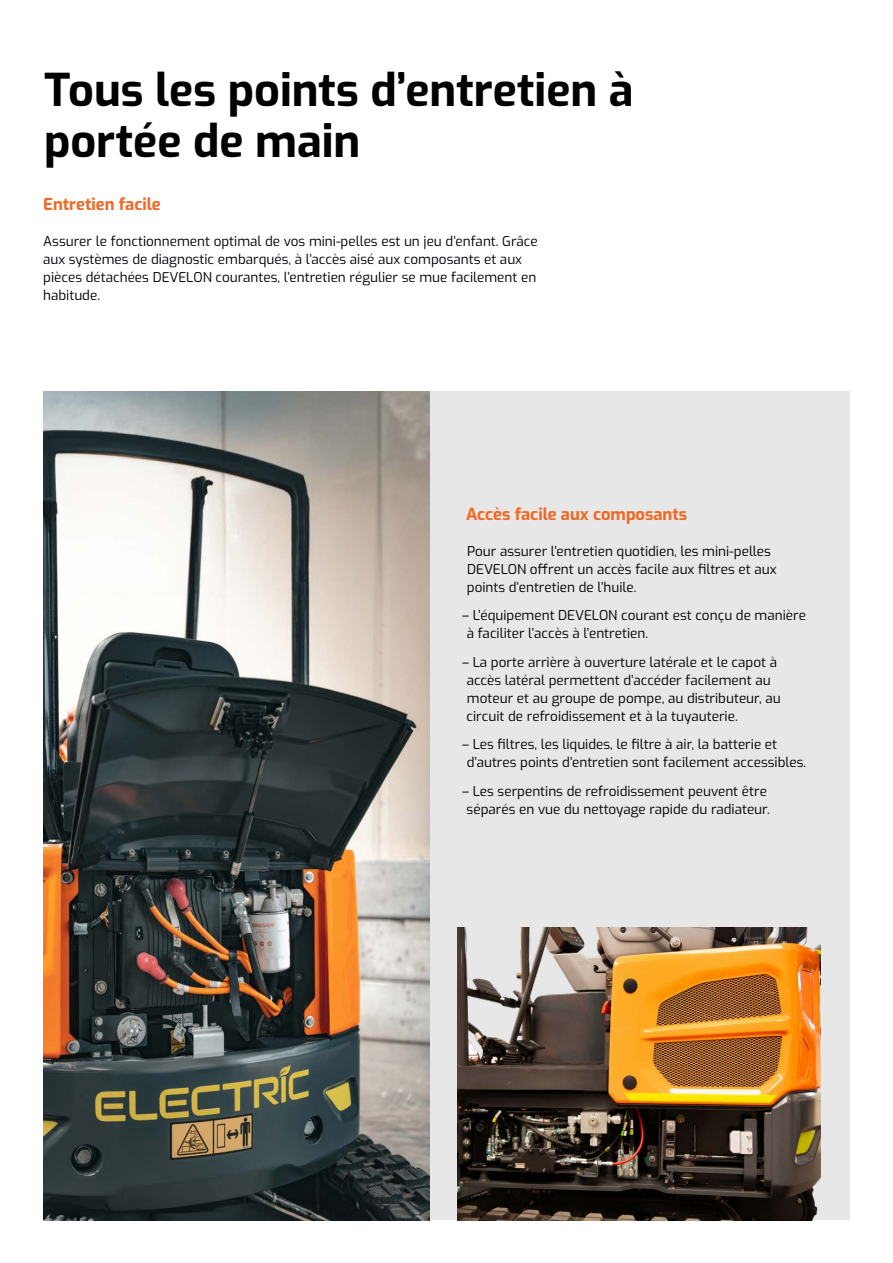
<style>
.page{position:relative;width:893px;height:1263px;background:#fff}
.page>*{position:absolute;margin:0;border:0;box-sizing:border-box;transform-origin:0 0}
.t1{font:700 45px/51px "Exo";color:#000}
.t2{font:700 16.5px "Exo";color:#f26722}
.t3{font:13.5px/18px "Exo";color:#000}
.t4{font:13.5px/18px "Exo";color:#000005}
</style>
<div class="page">
<div style="left:43px;top:391px;width:807px;height:829px;background:#e7e7e7"></div>
<img style="left:457px;top:928px;width:364px;height:292px">
<img style="left:43px;top:391px;width:387px;height:829px">
<h1 class="t1" style="left:44px;top:62px;width:591px">Tous les points d’entretien à portée de main</h1>
<p class="t2" style="left:43px;top:192px;width:119px">Entretien facile</p>
<p class="t4" style="left:43px;top:231px;width:496px">Assurer le fonctionnement optimal de vos mini-pelles est un jeu d’enfant. Grâce aux systèmes de diagnostic embarqués, à l’accès aisé aux composants et aux pièces détachées DEVELON courantes, l’entretien régulier se mue facilement en habitude.</p>
<p class="t2" style="left:466px;top:502px;width:222px">Accès facile aux composants</p>
<p class="t3" style="left:467px;top:541px;width:311px">Pour assurer l’entretien quotidien, les mini-pelles<br>DEVELON offrent un accès facile aux filtres et aux points d’entretien de l’huile.</p>
<p class="t3" style="left:467px;top:606px;width:341px;text-indent:-5px">– L’équipement DEVELON courant est conçu de manière à faciliter l’accès à l’entretien.</p>
<p class="t3" style="left:466px;top:652px;width:316px;text-indent:-4px">– La porte arrière à ouverture latérale et le capot à accès latéral permettent d’accéder facilement au moteur et au groupe de pompe, au distributeur, au circuit de refroidissement et à la tuyauterie.</p>
<p class="t3" style="left:467px;top:735px;width:341px;text-indent:-5px">– Les filtres, les liquides, le filtre à air, la batterie et d’autres points d’entretien sont facilement accessibles.</p>
<p class="t3" style="left:462px;top:781px;width:309px;text-align:center">– Les serpentins de refroidissement peuvent être séparés en vue du nettoyage rapide du radiateur.</p>
</div>
